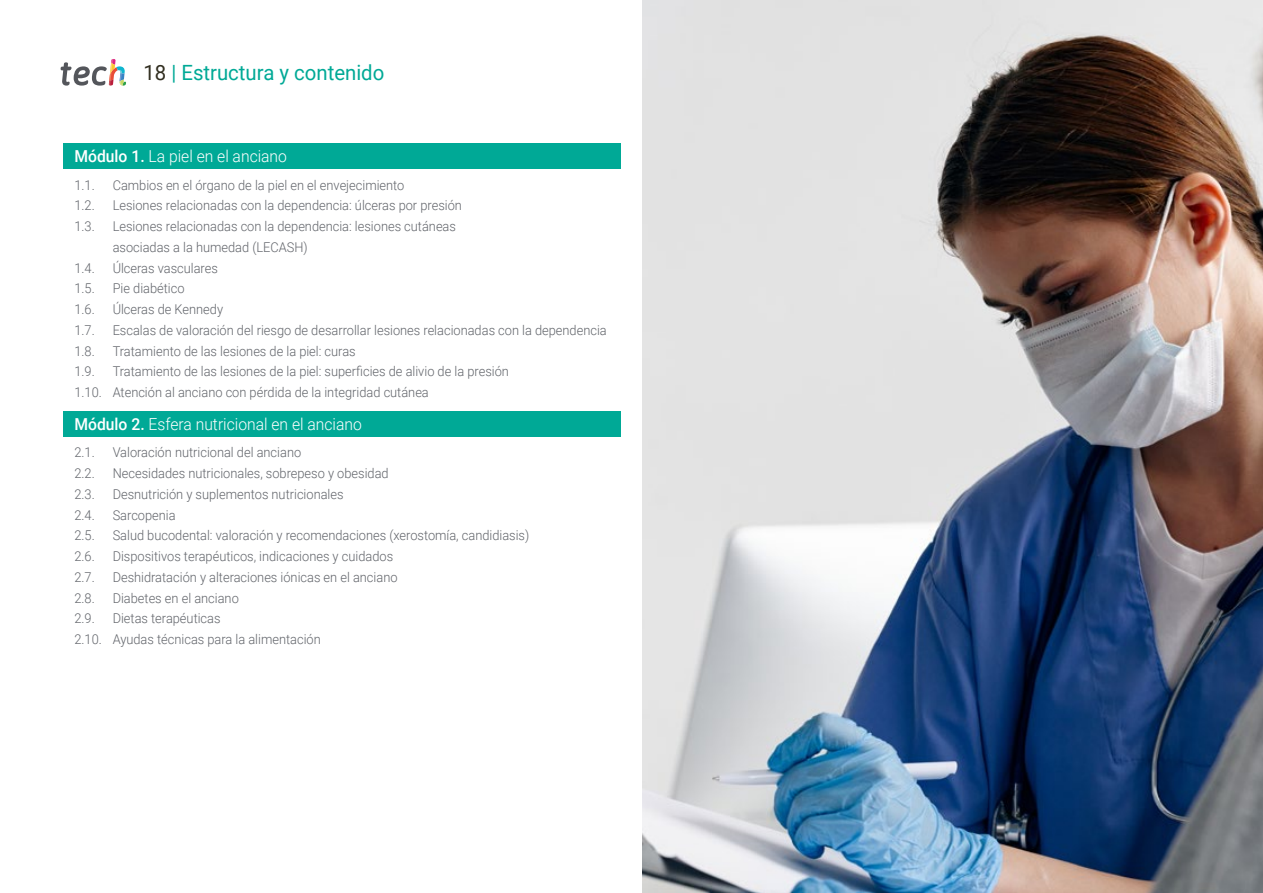
<style>
.page{position:relative;width:1263px;height:893px;background:#fff}
.page>*{position:absolute;margin:0;border:0;box-sizing:border-box;transform-origin:0 0}
.t1{font:21px "Roboto";color:#00a996}
.t2{font:300 16.5px "Roboto";color:#fff;scale:.95 1}
.t3{font:300 13.5px/20.7px "Roboto";color:#61646a;scale:.95 1}
.s1{color:#312e20}
.s2{font-weight:500}
</style>
<div class="page">
<svg style="left:61px;top:59px;width:65px;height:27px"></svg>
<img style="left:642px;top:0;width:621px;height:893px">
<div style="left:63px;top:144px;width:558px;height:25px;background:#00a996"></div>
<div style="left:63px;top:411px;width:558px;height:25px;background:#00a996"></div>
<h1 class="t1" style="left:144px;top:57px;width:242px"><span class="s1">18</span> | Estructura y contenido</h1>
<p class="t2" style="left:74px;top:145px;width:225px"><span class="s2">Módulo 1.</span> La piel en el anciano</p>
<p class="t3" style="left:74px;top:174px;width:23px">1.1.</p>
<p class="t3" style="left:113px;top:174px;width:309px">Cambios en el órgano de la piel en el envejecimiento</p>
<p class="t3" style="left:74px;top:195px;width:23px">1.2.</p>
<p class="t3" style="left:113px;top:195px;width:369px">Lesiones relacionadas con la dependencia: úlceras por presión</p>
<p class="t3" style="left:74px;top:215px;width:23px">1.3.</p>
<p class="t3" style="left:113px;top:215px;width:363px">Lesiones relacionadas con la dependencia: lesiones cutáneas asociadas a la humedad (LECASH)</p>
<p class="t3" style="left:74px;top:257px;width:23px">1.4.</p>
<p class="t3" style="left:113px;top:257px;width:112px">Úlceras vasculares</p>
<p class="t3" style="left:74px;top:278px;width:23px">1.5.</p>
<p class="t3" style="left:113px;top:278px;width:77px">Pie diabético</p>
<p class="t3" style="left:74px;top:298px;width:23px">1.6.</p>
<p class="t3" style="left:113px;top:298px;width:118px">Úlceras de Kennedy</p>
<p class="t3" style="left:74px;top:319px;width:23px">1.7.</p>
<p class="t3" style="left:113px;top:319px;width:522px">Escalas de valoración del riesgo de desarrollar lesiones relacionadas con la dependencia</p>
<p class="t3" style="left:74px;top:340px;width:23px">1.8.</p>
<p class="t3" style="left:113px;top:340px;width:257px">Tratamiento de las lesiones de la piel: curas</p>
<p class="t3" style="left:74px;top:361px;width:23px">1.9.</p>
<p class="t3" style="left:74px;top:361px;width:459px;text-indent:38px">Tratamiento de las lesiones de la piel: superficies de alivio de la presión<br>1.10. Atención al anciano con pérdida de la integridad cutánea</p>
<p class="t2" style="left:74px;top:413px;width:304px"><span class="s2">Módulo 2.</span> Esfera nutricional en el anciano</p>
<p class="t3" style="left:74px;top:442px;width:23px">2.1.</p>
<p class="t3" style="left:113px;top:442px;width:200px">Valoración nutricional del anciano</p>
<p class="t3" style="left:74px;top:462px;width:23px">2.2.</p>
<p class="t3" style="left:113px;top:462px;width:292px">Necesidades nutricionales, sobrepeso y obesidad</p>
<p class="t3" style="left:74px;top:483px;width:23px">2.3.</p>
<p class="t3" style="left:113px;top:483px;width:245px">Desnutrición y suplementos nutricionales</p>
<p class="t3" style="left:74px;top:504px;width:23px">2.4.</p>
<p class="t3" style="left:113px;top:504px;width:68px">Sarcopenia</p>
<p class="t3" style="left:74px;top:525px;width:23px">2.5.</p>
<p class="t3" style="left:113px;top:525px;width:440px">Salud bucodental: valoración y recomendaciones (xerostomía, candidiasis)</p>
<p class="t3" style="left:74px;top:545px;width:23px">2.6.</p>
<p class="t3" style="left:113px;top:545px;width:297px">Dispositivos terapéuticos, indicaciones y cuidados</p>
<p class="t3" style="left:74px;top:566px;width:23px">2.7.</p>
<p class="t3" style="left:113px;top:566px;width:301px">Deshidratación y alteraciones iónicas en el anciano</p>
<p class="t3" style="left:74px;top:587px;width:23px">2.8.</p>
<p class="t3" style="left:113px;top:587px;width:134px">Diabetes en el anciano</p>
<p class="t3" style="left:74px;top:608px;width:23px">2.9.</p>
<p class="t3" style="left:74px;top:608px;width:261px;text-indent:38px">Dietas terapéuticas<br>2.10. Ayudas técnicas para la alimentación</p>
</div>
